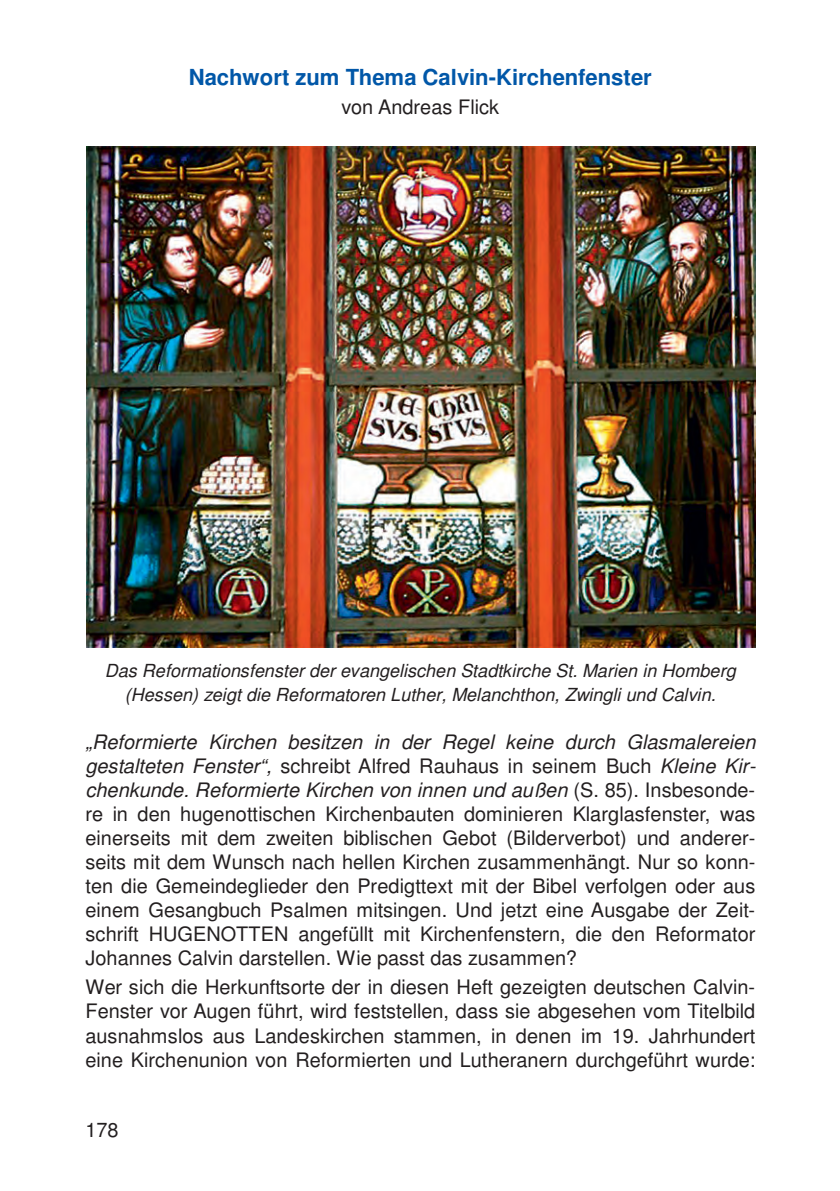
<style>
.page{position:relative;width:840px;height:1191px;background:#fff}
.page>*{position:absolute;margin:0;border:0;box-sizing:border-box;transform-origin:0 0}
.t1{font:700 22px "Helvetica";color:#0157a8}
.t2{font:20px/24px "Helvetica";color:#231f20;text-align:justify}
.t3{font:italic 18px/24px "Helvetica";letter-spacing:.005em;color:#231f20;text-align:center}
.s1{font-style:italic}
</style>
<div class="page">
<img style="left:86px;top:147px;width:668px;height:501px">
<p class="t1" style="left:189px;top:68px;width:464px">Nachwort zum Thema Calvin-Kirchenfenster</p>
<p class="t2" style="left:341px;top:95px;width:159px">von Andreas Flick</p>
<p class="t3" style="left:105px;top:660px;width:632px">Das Reformationsfenster der evangelischen Stadtkirche St. Marien in Homberg (Hessen) zeigt die Reformatoren Luther, Melanchthon, Zwingli und Calvin.</p>
<p class="t2" style="left:85px;top:729px;width:671px"><span class="s1">„Reformierte Kirchen besitzen in der Regel keine durch Glasmalereien gestalteten Fenster“,</span> schreibt Alfred Rauhaus in seinem Buch <span class="s1">Kleine Kir&shy;chenkunde. Reformierte Kirchen von innen und außen</span> (S. 85). Insbesonde&shy;re in den hugenottischen Kirchenbauten dominieren Klarglasfenster, was einerseits mit dem zweiten biblischen Gebot (Bilderverbot) und anderer&shy;seits mit dem Wunsch nach hellen Kirchen zusammenhängt. Nur so konn&shy;ten die Gemeindeglieder den Predigttext mit der Bibel verfolgen oder aus einem Gesangbuch Psalmen mitsingen. Und jetzt eine Ausgabe der Zeit&shy;schrift HUGENOTTEN angefüllt mit Kirchenfenstern, die den Reformator Johannes Calvin darstellen. Wie passt das zusammen?</p>
<p class="t2" style="left:85px;top:975px;width:671px">Wer sich die Herkunftsorte der in diesen Heft gezeigten deutschen Calvin-Fenster vor Augen führt, wird feststellen, dass sie abgesehen vom Titelbild ausnahmslos aus Landeskirchen stammen, in denen im 19. Jahrhundert eine Kirchenunion von Reformierten und Lutheranern durchgeführt wurde:</p>
<p class="t2" style="left:85px;top:1117px;width:35px">178</p>
</div>
